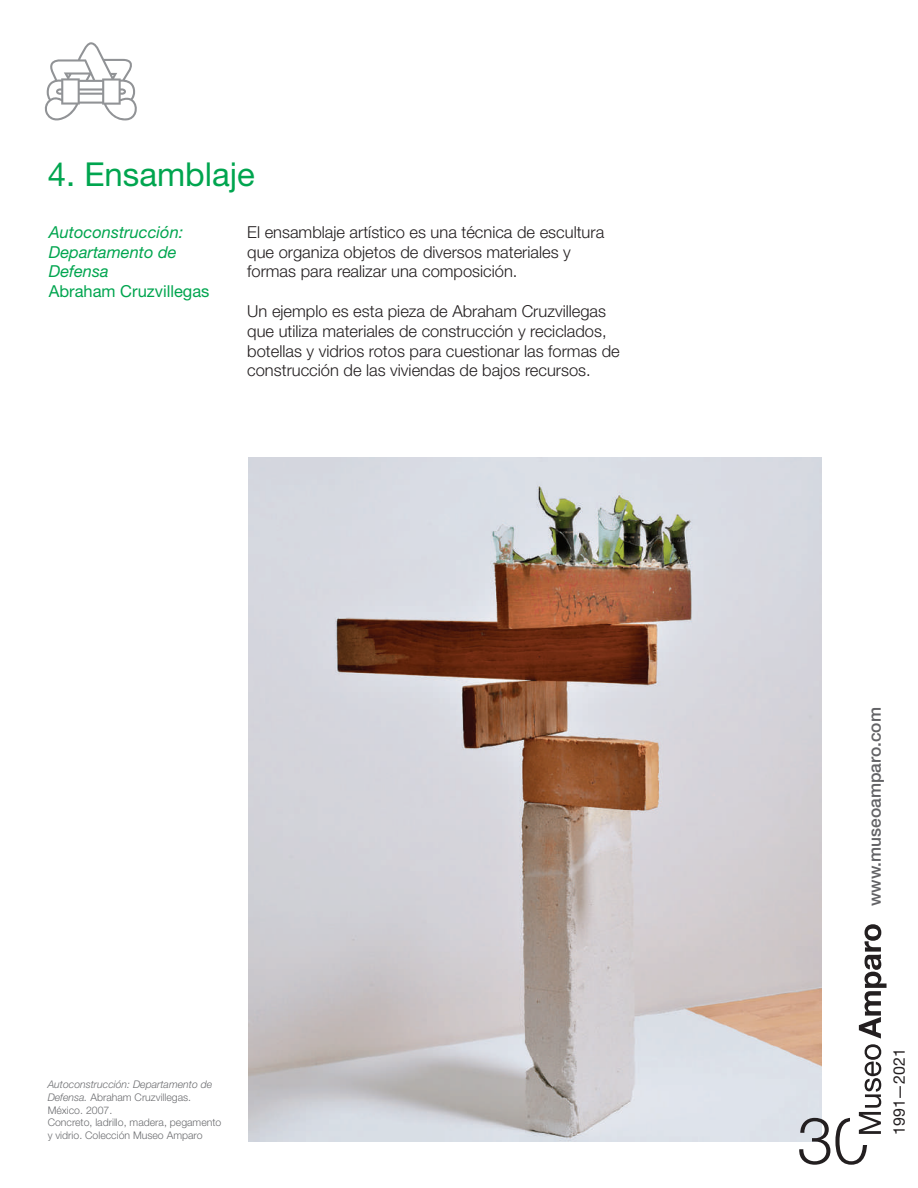
<style>
.page{position:relative;width:918px;height:1188px;background:#fff}
.page>*{position:absolute;margin:0;border:0;box-sizing:border-box;transform-origin:0 0}
.t1{font:33px "Helvetica Neue LT Std";color:#00a54f}
.t2{font:500 17.4px "Helvetica Neue LT Std";color:#636366}
.t3{font:300 16.5px/19.8px "Helvetica Neue LT Std";color:#231f20}
.t4{font:italic 16.5px/19.8px "Helvetica Neue LT Std";color:#00a54f}
.t5{font:16.5px "Helvetica Neue LT Std";color:#00a54f}
.t6{font:15.9px "Helvetica Neue LT Std";color:#231f20}
.t7{font:300 10.5px/12.6px "Helvetica Neue LT Std";color:#6c6d70}
.s1{font-style:italic}
</style>
<div class="page">
<svg style="left:44px;top:42px;width:93px;height:79px"></svg>
<img style="left:249px;top:457px;width:572px;height:685px">
<svg style="left:799px;top:924px;width:88px;height:241px"></svg>
<h1 class="t1" style="left:48px;top:154px;width:209px">4. Ensamblaje</h1>
<p class="t4" style="left:49px;top:222px;width:136px">Autoconstrucción:<br>Departamento de<br>Defensa</p>
<p class="t5" style="left:49px;top:282px;width:162px">Abraham Cruzvillegas</p>
<p class="t3" style="left:247px;top:222px;width:358px">El ensamblaje artístico es una técnica de escultura que organiza objetos de diversos materiales y formas para realizar una composición.</p>
<p class="t3" style="left:247px;top:301px;width:374px">Un ejemplo es esta pieza de Abraham Cruzvillegas que utiliza materiales de construcción y reciclados, botellas y vidrios rotos para cuestionar las formas de construcción de las viviendas de bajos recursos.</p>
<p class="t7" style="left:48px;top:1078px;width:175px"><span class="s1">Autoconstrucción: Departamento de<br>Defensa.</span> Abraham Cruzvillegas.<br>México. 2007.<br>Concreto, ladrillo, madera, pegamento y vidrio. Colección Museo Amparo</p>
<p class="t2" style="left:864px;top:906px;width:201px;rotate:-90deg">www.museoamparo.com</p>
<p class="t6" style="left:890px;top:1135px;width:88px;rotate:-90deg">1991—2021</p>
</div>
